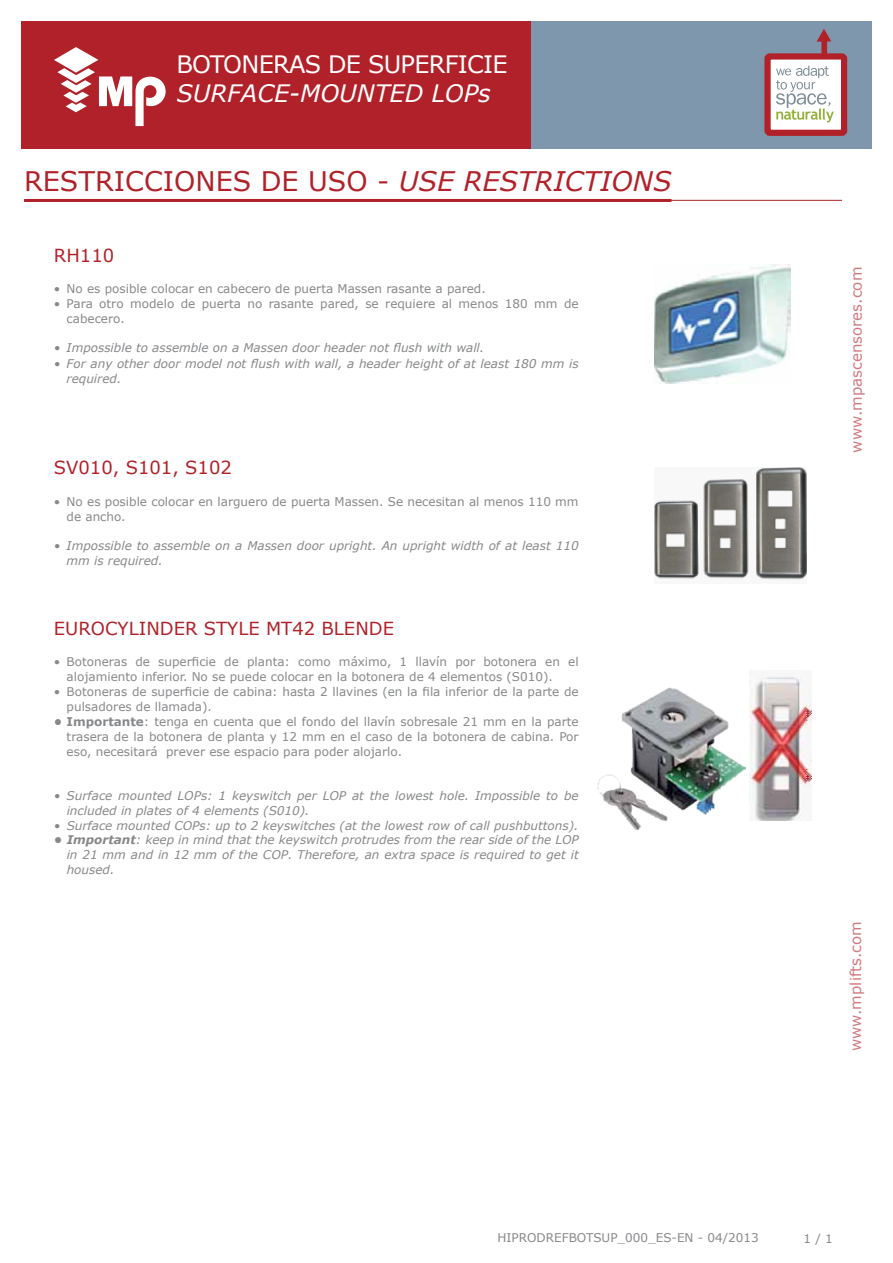
<style>
.page{position:relative;width:893px;height:1263px;background:#fff}
.page>*{position:absolute;margin:0;border:0;box-sizing:border-box;transform-origin:0 0}
.t1{font:27px "Verdana";color:#b12129}
.t2{font:italic 27px "Verdana";color:#b12129}
.t3{font:24px "Verdana";letter-spacing:-.03em;color:#fff}
.t4{font:italic 24px "Verdana";color:#fff}
.t5{font:18px "Verdana";color:#b12129}
.t6{font:15px "Verdana";color:#d07a7f}
.t7{font:12px/15px "Verdana";color:#87888a}
.t8{font:italic 12px/15px "Verdana";color:#87888a}
.s1{font-style:italic}
.s2{font-weight:700}
</style>
<div class="page">
<div style="left:21px;top:21px;width:851px;height:128px;background:#b12129"></div>
<svg style="left:54px;top:47px;width:112px;height:79px"></svg>
<div style="left:531px;top:21px;width:341px;height:128px;background:#7e97ad"></div>
<div style="left:764px;top:53px;width:83px;height:83px;border:6px solid #b12129;border-radius:2px"></div>
<svg style="left:767px;top:29px;width:77px;height:105px"></svg>
<hr style="left:24px;top:200px;width:818px;height:1px;background:#b12129">
<hr style="left:24px;top:199px;width:647px;height:3px;background:#b12129">
<img style="left:654px;top:467px;width:152px;height:113px">
<img style="left:598px;top:687px;width:147px;height:142px">
<img style="left:750px;top:676px;width:61px;height:145px">
<img style="left:654px;top:264px;width:136px;height:120px">
<h2 class="t3" style="left:176px;top:49px;width:333px">BOTONERAS DE SUPERFICIE</h2>
<h2 class="t4" style="left:176px;top:78px;width:316px">SURFACE-MOUNTED LOPs</h2>
<h1 class="t1" style="left:24px;top:164px;width:394px">RESTRICCIONES DE USO - <span class="s1">use</span></h1>
<h1 class="t2" style="left:464px;top:164px;width:19px">restr</h1>
<h1 class="t2" style="left:553px;top:164px;width:79px">ictions</h1>
<h3 class="t5" style="left:54px;top:244px;width:62px">RH110</h3>
<p class="t7" style="left:54px;top:281px;width:433px">• No es posible colocar en cabecero de puerta Massen rasante a pared.</p>
<p class="t7" style="left:67px;top:296px;width:513px;text-indent:-13px">• Para otro modelo de puerta no rasante pared, se requiere al menos 180 mm de cabecero.</p>
<p class="t8" style="left:54px;top:340px;width:432px">• Impossible to assemble on a Massen door header not flush with wall.</p>
<p class="t8" style="left:67px;top:355px;width:514px;text-indent:-13px">• For any other door model not flush with wall, a header height of at least 180 mm is required.</p>
<h3 class="t5" style="left:54px;top:456px;width:180px">SV010, S101, S102</h3>
<p class="t7" style="left:67px;top:493px;width:514px;text-indent:-13px">• No es posible colocar en larguero de puerta Massen. Se necesitan al menos 110 mm de ancho.</p>
<p class="t8" style="left:67px;top:538px;width:514px;text-indent:-13px">• Impossible to assemble on a Massen door upright. An upright width of at least 110 mm is required.</p>
<h3 class="t5" style="left:54px;top:617px;width:342px">EUROCYLINDER STYLE MT42 BLENDE</h3>
<p class="t7" style="left:67px;top:654px;width:514px;text-indent:-13px">• Botoneras de superficie de planta: como máximo, 1 llavín por botonera en el alojamiento inferior. No se puede colocar en la botonera de 4 elementos (S010).</p>
<p class="t7" style="left:67px;top:684px;width:514px;text-indent:-13px">• Botoneras de superficie de cabina: hasta 2 llavines (en la fila inferior de la parte de pulsadores de llamada).</p>
<p class="t7" style="left:67px;top:714px;width:514px;text-align:justify;text-indent:-13px"><span class="s2">• Importante</span>: tenga en cuenta que el fondo del llavín sobresale 21 mm en la parte trasera de la botonera de planta y 12 mm en el caso de la botonera de cabina. Por eso, necesitará prever ese espacio para poder alojarlo.</p>
<p class="t8" style="left:67px;top:787px;width:514px;text-indent:-13px">• Surface mounted LOPs: 1 keyswitch per LOP at the lowest hole. Impossible to be included in plates of 4 elements (S010).</p>
<p class="t8" style="left:54px;top:817px;width:526px">• Surface mounted COPs: up to 2 keyswitches (at the lowest row of call pushbuttons).</p>
<p class="t8" style="left:67px;top:832px;width:514px;text-align:justify;text-indent:-13px"><span class="s2">• Important</span>: keep in mind that the keyswitch protrudes from the rear side of the LOP in 21 mm and in 12 mm of the COP. Therefore, an extra space is required to get it housed.</p>
<p class="t6" style="left:847px;top:453px;width:187px;rotate:-90deg">www.mpascensores.com</p>
<p class="t6" style="left:846px;top:1051px;width:131px;rotate:-90deg">www.mplifts.com</p>
<p class="t7" style="left:497px;top:1230px;width:263px">HIPRODREFBOTSUP_000_ES-EN - 04/2013</p>
<p class="t7" style="left:804px;top:1231px;width:31px">1 / 1</p>
</div>
